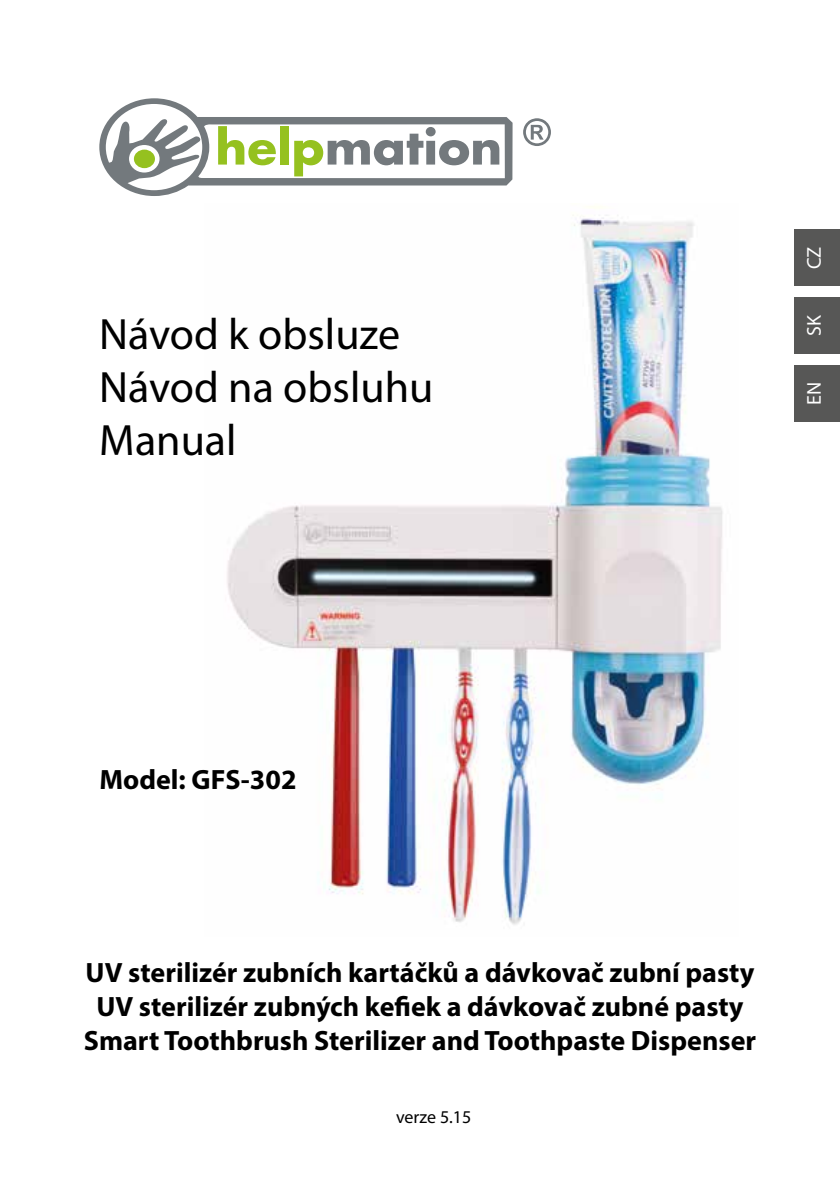
<style>
.page{position:relative;width:840px;height:1191px;background:#fff}
.page>*{position:absolute;margin:0;border:0;box-sizing:border-box;transform-origin:0 0}
.t1{font:44px/52.8px "Myriad Pro";color:#000}
.t2{font:700 28px/33.6px "Myriad Pro";color:#000;text-align:center}
.t3{font:20px "Myriad Pro";color:#fff}
.t4{font:18px "Myriad Pro";color:#000}
</style>
<div class="page">
<img style="left:227px;top:206px;width:496px;height:719px">
<svg style="left:99px;top:98px;width:413px;height:98px"></svg>
<svg style="left:107px;top:116px;width:95px;height:69px"></svg>
<div style="left:134px;top:150px;width:21px;height:18px;background:#95c11f;border-radius:50%"></div>
<svg style="left:218px;top:126px;width:58px;height:39px"></svg>
<div style="left:280px;top:126px;width:8px;height:39px;background:#95c11f"></div>
<svg style="left:294px;top:127px;width:205px;height:49px"></svg>
<svg style="left:523px;top:118px;width:27px;height:28px"></svg>
<div style="left:794px;top:229px;width:45px;height:57px;background:#575756"></div>
<div style="left:794px;top:297px;width:45px;height:57px;background:#575756"></div>
<div style="left:794px;top:365px;width:45px;height:57px;background:#575756"></div>
<h1 class="t1" style="left:99px;top:307px;width:335px">Návod k obsluze<br>Návod na obsluhu<br>Manual</h1>
<p class="t3" style="left:801px;top:269px;width:24px;rotate:-90deg">CZ</p>
<p class="t3" style="left:801px;top:336px;width:22px;rotate:-90deg">SK</p>
<p class="t3" style="left:801px;top:405px;width:24px;rotate:-90deg">EN</p>
<p class="t2" style="left:99px;top:761px;width:199px">Model: GFS-302</p>
<p class="t2" style="left:84px;top:955px;width:673px">UV sterilizér zubních kartáčků a dávkovač zubní pasty<br>UV sterilizér zubných kefiek a dávkovač zubné pasty<br>Smart Toothbrush Sterilizer and Toothpaste Dispenser</p>
<p class="t4" style="left:396px;top:1105px;width:77px">verze 5.15</p>
</div>
